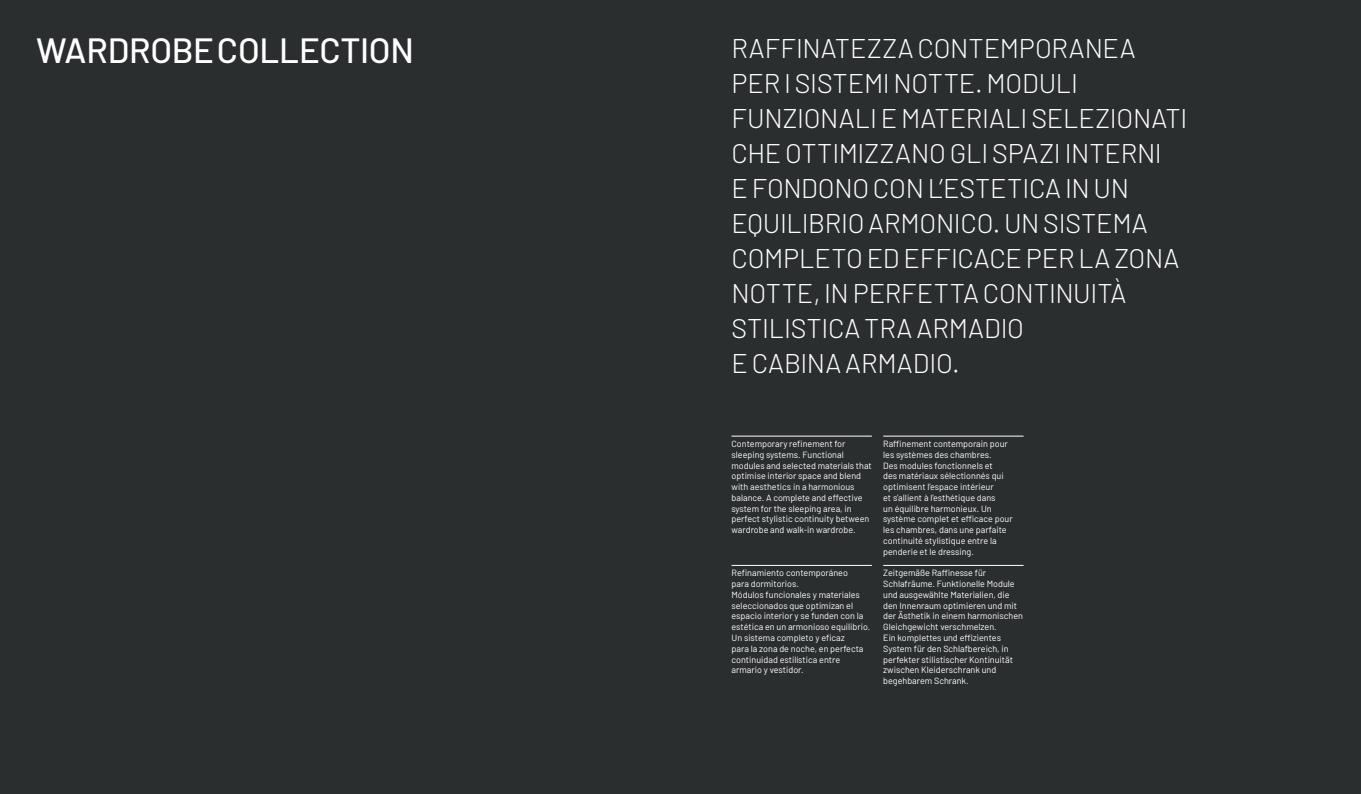
<style>
.page{position:relative;width:1361px;height:794px;background:#2b2e2f}
.page>*{position:absolute;margin:0;border:0;box-sizing:border-box;transform-origin:0 0}
.t1{font:500 35px "Barlow";letter-spacing:-.01em;color:#fff}
.t2{font:300 27px/35px "Barlow";letter-spacing:-.005em;color:#fff}
.t3{font:9px/10.8px "Barlow";color:#fff}
</style>
<div class="page">
<hr style="left:731px;top:436px;width:141px;height:1px;background:#fff">
<hr style="left:731px;top:565px;width:141px;height:1px;background:#fff">
<hr style="left:883px;top:436px;width:140px;height:1px;background:#fff">
<hr style="left:883px;top:565px;width:140px;height:1px;background:#fff">
<h1 class="t1" style="left:36px;top:25px;width:379px">WARDROBE COLLECTION</h1>
<p class="t2" style="left:731px;top:29px;width:457px">RAFFINATEZZA CONTEMPORANEA<br>PER I SISTEMI NOTTE. MODULI<br>FUNZIONALI E MATERIALI SELEZIONATI<br>CHE OTTIMIZZANO GLI SPAZI INTERNI<br>E FONDONO CON L’ESTETICA IN UN<br>EQUILIBRIO ARMONICO. UN SISTEMA<br>COMPLETO ED EFFICACE PER LA ZONA<br>NOTTE, IN PERFETTA CONTINUITÀ<br>STILISTICA TRA ARMADIO<br>E CABINA ARMADIO.</p>
<p class="t3" style="left:731px;top:438px;width:142px">Contemporary refinement for sleeping systems. Functional modules and selected materials that optimise interior space and blend with aesthetics in a harmonious balance. A complete and effective system for the sleeping area, in perfect stylistic continuity between wardrobe and walk-in wardrobe.</p>
<p class="t3" style="left:731px;top:567px;width:140px">Refinamiento contemporáneo<br>para dormitorios.<br>Módulos funcionales y materiales seleccionados que optimizan el espacio interior y se funden con la estética en un armonioso equilibrio.<br>Un sistema completo y eficaz<br>para la zona de noche, en perfecta continuidad estilística entre armario y vestidor.</p>
<p class="t3" style="left:883px;top:438px;width:131px">Raffinement contemporain pour les systèmes des chambres.<br>Des modules fonctionnels et<br>des matériaux sélectionnés qui optimisent l’espace intérieur<br>et s’allient à l’esthétique dans<br>un équilibre harmonieux. Un système complet et efficace pour les chambres, dans une parfaite continuité stylistique entre la penderie et le dressing.</p>
<p class="t3" style="left:883px;top:567px;width:141px">Zeitgemäße Raffinesse für<br>Schlafräume. Funktionelle Module und ausgewählte Materialien, die den Innenraum optimieren und mit der Ästhetik in einem harmonischen<br>Gleichgewicht verschmelzen.<br>Ein komplettes und effizientes<br>System für den Schlafbereich, in perfekter stilistischer Kontinuität zwischen Kleiderschrank und begehbarem Schrank.</p>
</div>
